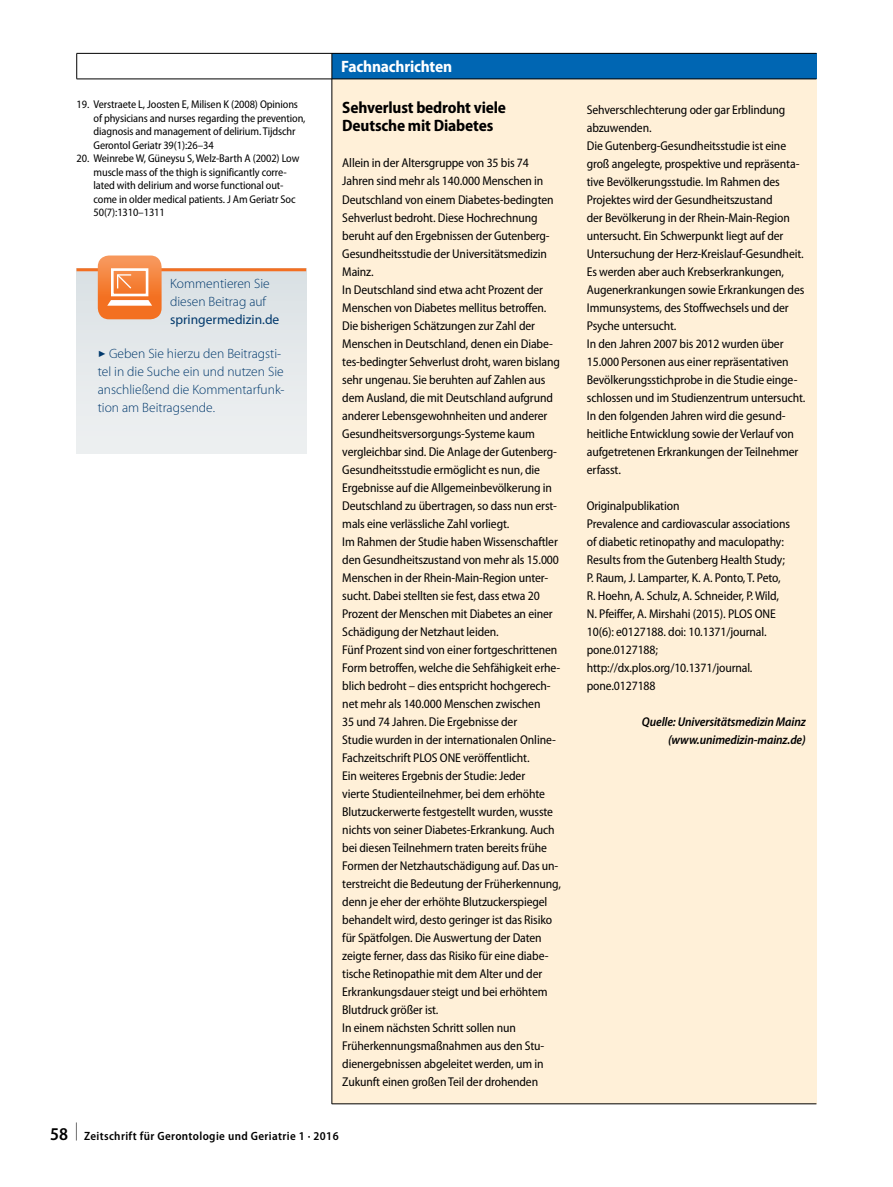
<style>
.page{position:relative;width:893px;height:1187px;background:#fff}
.page>*{position:absolute;margin:0;border:0;box-sizing:border-box;transform-origin:0 0}
.t1{font:700 semi-condensed 16.5px/18px "Myriad Pro";letter-spacing:-.01em;color:#000}
.t2{font:700 semi-condensed 16.5px "Myriad Pro";letter-spacing:-.01em;color:#fff}
.t3{font:300 13.5px/18px "Myriad Pro";color:#00386c}
.t4{font:13.5px "Myriad Pro";color:#00386c}
.t5{font:semi-condensed 12.75px/18px "Myriad Pro";letter-spacing:-.01em;color:#000}
.t6{font:italic 600 semi-condensed 12.75px/18px "Myriad Pro";letter-spacing:-.01em;color:#000;text-align:right}
.t7{font:600 semi-condensed 12px "Myriad Pro";letter-spacing:.03em;color:#000}
.t8{font:semi-condensed 11.25px/13.5px "Myriad Pro";letter-spacing:-.01em;color:#000}
.s1{font-family:"S Buttons";font-weight:400;font-size:10.5px}
.s2{font-size:18px}
</style>
<div class="page">
<div style="left:77px;top:268px;width:229px;height:185px;background:#e6eaec"></div>
<hr style="left:77px;top:268px;width:229px;height:3px;background:#f36f21">
<svg style="left:98px;top:255px;width:64px;height:64px;background:#f6965b"></svg>
<div style="left:332px;top:79px;width:484px;height:1024px;background:#fff0d8"></div>
<div style="left:332px;top:53px;width:484px;height:26px;background:#0066b3"></div>
<hr style="left:332px;top:1103px;width:484px;height:1px;background:#000">
<hr style="left:332px;top:53px;width:1px;height:1050px;background:#000">
<hr style="left:77px;top:53px;width:739px;height:1px;background:#000">
<svg style="left:76px;top:54px;width:1px;height:25px"></svg>
<hr style="left:77px;top:79px;width:739px;height:1px;background:#000">
<p class="t8" style="left:94px;top:98px;width:214px;text-indent:-17px">19. Verstraete L, Joosten E, Milisen K (2008) Opinions of physicians and nurses regarding the prevention, diagnosis and management of delirium. Tijdschr Gerontol Geriatr 39(1):26–34</p>
<p class="t8" style="left:94px;top:152px;width:207px;text-indent:-17px">20. Weinrebe W, Güneysu S, Welz-Barth A (2002) Low muscle mass of the thigh is significantly corre&shy;lated with delirium and worse functional out&shy;come in older medical patients. J Am Geriatr Soc 50(7):1310–1311</p>
<p class="t3" style="left:170px;top:274px;width:101px">Kommentieren Sie diesen Beitrag auf</p>
<p class="t4" style="left:170px;top:311px;width:111px">springermedizin.de</p>
<p class="t3" style="left:98px;top:344px;width:188px"><span class="s1">7</span> Geben Sie hierzu den Beitragsti&shy;tel in die Suche ein und nutzen Sie anschließend die Kommentarfunk&shy;tion am Beitragsende.</p>
<p class="t2" style="left:341px;top:57px;width:112px">Fachnachrichten</p>
<p class="t1" style="left:342px;top:99px;width:165px">Sehverlust bedroht viele<br>Deutsche mit Diabetes</p>
<p class="t5" style="left:342px;top:154px;width:220px">Allein in der Altersgruppe von 35 bis 74<br>Jahren sind mehr als 140.000 Menschen in Deutschland von einem Diabetes-bedingten Sehverlust bedroht. Diese Hochrechnung beruht auf den Ergebnissen der Gutenberg-Gesundheitsstudie der Universitätsmedizin Mainz.<br>In Deutschland sind etwa acht Prozent der Menschen von Diabetes mellitus betroffen.<br>Die bisherigen Schätzungen zur Zahl der Menschen in Deutschland, denen ein Diabe&shy;tes-bedingter Sehverlust droht, waren bislang sehr ungenau. Sie beruhten auf Zahlen aus dem Ausland, die mit Deutschland aufgrund anderer Lebensgewohnheiten und anderer Gesundheitsversorgungs-Systeme kaum vergleichbar sind. Die Anlage der Gutenberg-Gesundheitsstudie ermöglicht es nun, die Ergebnisse auf die Allgemeinbevölkerung in Deutschland zu übertragen, so dass nun erst&shy;mals eine verlässliche Zahl vorliegt.<br>Im Rahmen der Studie haben Wissenschaftler den Gesundheitszustand von mehr als 15.000<br>Menschen in der Rhein-Main-Region unter&shy;sucht. Dabei stellten sie fest, dass etwa 20<br>Prozent der Menschen mit Diabetes an einer Schädigung der Netzhaut leiden.<br>Fünf Prozent sind von einer fortgeschrittenen Form betroffen, welche die Sehfähigkeit erhe&shy;blich bedroht – dies entspricht hochgerech&shy;net mehr als 140.000 Menschen zwischen<br>35 und 74 Jahren. Die Ergebnisse der<br>Studie wurden in der internationalen Online-Fachzeitschrift PLOS ONE veröffentlicht.<br>Ein weiteres Ergebnis der Studie: Jeder<br>vierte Studienteilnehmer, bei dem erhöhte Blutzuckerwerte festgestellt wurden, wusste nichts von seiner Diabetes-Erkrankung. Auch bei diesen Teilnehmern traten bereits frühe Formen der Netzhautschädigung auf. Das un&shy;terstreicht die Bedeutung der Früherkennung, denn je eher der erhöhte Blutzuckerspiegel behandelt wird, desto geringer ist das Risiko für Spätfolgen. Die Auswertung der Daten zeigte ferner, dass das Risiko für eine diabe&shy;tische Retinopathie mit dem Alter und der Erkrankungsdauer steigt und bei erhöhtem Blutdruck größer ist.<br>In einem nächsten Schritt sollen nun Früherkennungsmaßnahmen aus den Stu&shy;dienergebnissen abgeleitet werden, um in Zukunft einen großen Teil der drohenden</p>
<p class="t7" style="left:50px;top:1129px;width:290px"><span class="s2">58 </span><sup>|</sup> Zeitschrift für Gerontologie und Geriatrie 1 · 2016</p>
<p class="t5" style="left:587px;top:101px;width:220px">Sehverschlechterung oder gar Erblindung abzuwenden.<br>Die Gutenberg-Gesundheitsstudie ist eine groß angelegte, prospektive und repräsenta&shy;tive Bevölkerungsstudie. Im Rahmen des Projektes wird der Gesundheitszustand<br>der Bevölkerung in der Rhein-Main-Region untersucht. Ein Schwerpunkt liegt auf der Untersuchung der Herz-Kreislauf-Gesundheit.<br>Es werden aber auch Krebserkrankungen, Augenerkrankungen sowie Erkrankungen des Immunsystems, des Stoffwechsels und der Psyche untersucht.<br>In den Jahren 2007 bis 2012 wurden über 15.000 Personen aus einer repräsentativen Bevölkerungsstichprobe in die Studie einge&shy;schlossen und im Studienzentrum untersucht.<br>In den folgenden Jahren wird die gesund&shy;heitliche Entwicklung sowie der Verlauf von aufgetretenen Erkrankungen der Teilnehmer erfasst.</p>
<p class="t5" style="left:587px;top:497px;width:205px">Originalpublikation<br>Prevalence and cardiovascular associations of diabetic retinopathy and maculopathy:<br>Results from the Gutenberg Health Study; P. Raum, J. Lamparter, K. A. Ponto, T. Peto, R. Hoehn, A. Schulz, A. Schneider, P. Wild, N. Pfeiffer, A. Mirshahi (2015). PLOS ONE 10(6): e0127188. doi: 10.1371/journal. pone.0127188; http://dx.plos.org/10.1371/journal. pone.0127188</p>
<p class="t6" style="left:642px;top:713px;width:165px">Quelle: Universitätsmedizin Mainz (www.unimedizin-mainz.de)</p>
</div>
